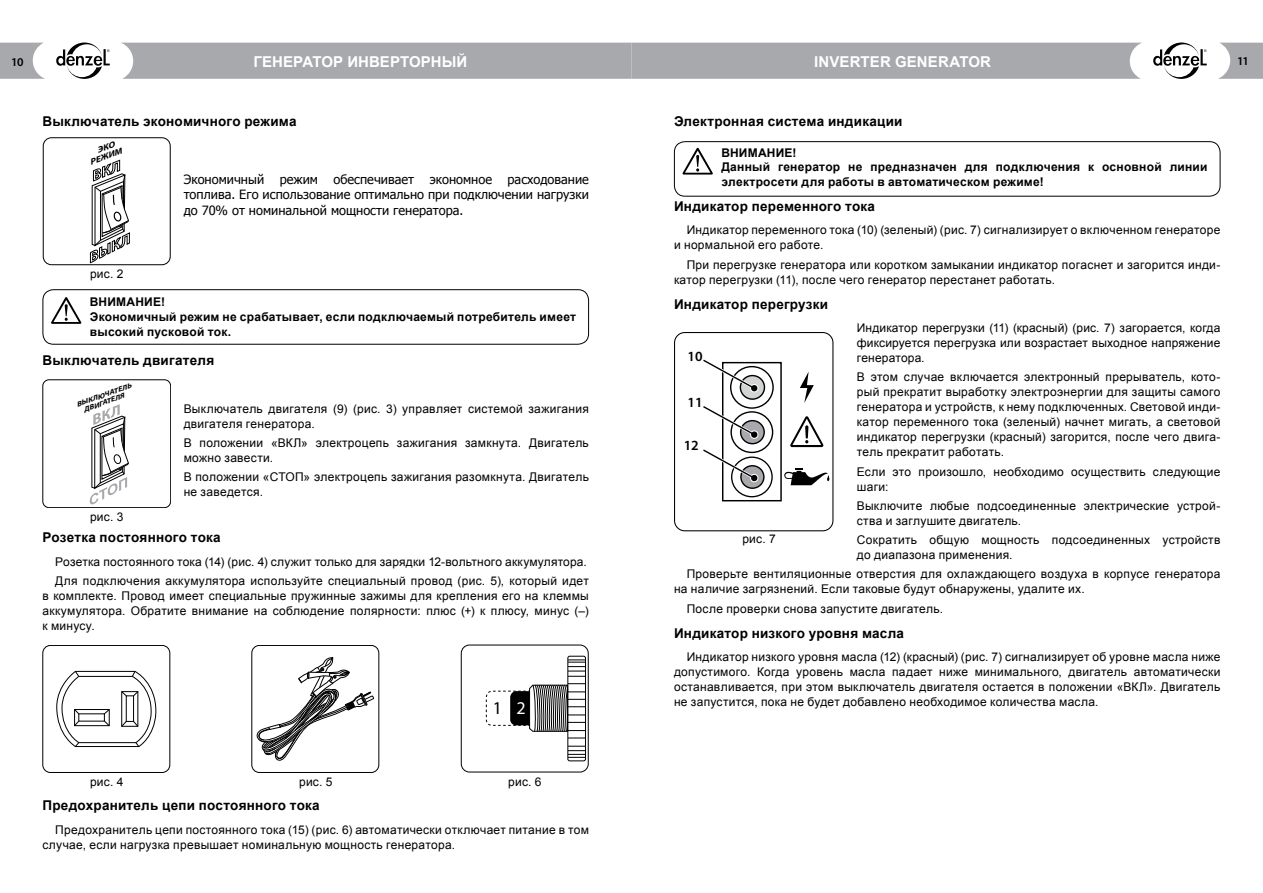
<style>
.page{position:relative;width:1263px;height:893px;background:#fff}
.page>*{position:absolute;margin:0;border:0;box-sizing:border-box;transform-origin:0 0}
.t1{font:18px "Myriad Pro";color:#000}
.t2{font:700 15px "Arial";letter-spacing:.005em;color:#fff}
.t3{font:600 14.1px "Myriad Pro";color:#000}
.t4{font:700 13.5px "Arial";letter-spacing:.015em;color:#000}
.t5{font:12.75px/15.3px "Tahoma";color:#000;text-align:justify}
.t6{font:12px/15px "Arial";letter-spacing:.025em;color:#000}
.t7{font:700 12px/15px "Arial";letter-spacing:.02em;color:#000}
.t8{font:600 12px "Myriad Pro";color:#000}
.t9{font:italic 700 8.4px/8.4px "Myriad Pro";color:#000;scale:1.13 1}
.t10{font:italic 700 7.05px/7.1px "Myriad Pro";color:#000;scale:1.13 1}
.s1{color:#fff}
</style>
<div class="page">
<svg style="left:1218px;top:43px;width:45px;height:36px"></svg>
<svg style="left:1153px;top:43px;width:54px;height:36px"></svg>
<div style="left:122px;top:43px;width:1019px;height:36px;background:#a7a9ac"></div>
<svg style="left:0;top:43px;width:45px;height:36px"></svg>
<svg style="left:56px;top:43px;width:54px;height:36px"></svg>
<div style="left:43px;top:137px;width:127px;height:128px;border:1px solid #000;border-radius:8px"></div>
<svg style="left:90px;top:160px;width:40px;height:103px"></svg>
<div style="left:43px;top:289px;width:546px;height:56px;border:1px solid #000;border-radius:11px"></div>
<svg style="left:51px;top:297px;width:30px;height:27px"></svg>
<div style="left:43px;top:380px;width:128px;height:128px;border:1px solid #000;border-radius:6px"></div>
<svg style="left:90px;top:404px;width:39px;height:101px"></svg>
<div style="left:461px;top:645px;width:127px;height:127px;border:1px solid #000;border-radius:8px"></div>
<div style="left:567px;top:656px;width:19px;height:105px;border:1px solid #000;border-radius:2px"></div>
<svg style="left:568px;top:746px;width:17px;height:12px"></svg>
<svg style="left:568px;top:738px;width:17px;height:1px"></svg>
<svg style="left:568px;top:660px;width:17px;height:17px"></svg>
<svg style="left:486px;top:683px;width:99px;height:49px"></svg>
<svg style="left:257px;top:657px;width:117px;height:104px"></svg>
<div style="left:252px;top:645px;width:127px;height:128px;border:1px solid #000;border-radius:8px"></div>
<div style="left:43px;top:645px;width:127px;height:128px;border:1px solid #000;border-radius:8px"></div>
<svg style="left:56px;top:671px;width:101px;height:76px"></svg>
<div style="left:674px;top:141px;width:546px;height:56px;border:1px solid #000;border-radius:11px"></div>
<svg style="left:682px;top:148px;width:31px;height:27px"></svg>
<div style="left:674px;top:332px;width:159px;height:199px;border:1px solid #000;border-radius:10px"></div>
<div style="left:722px;top:362px;width:60px;height:139px;border:1px solid #000"></div>
<div style="left:730px;top:366px;width:44px;height:43px;border:1px solid #000;border-radius:50%"></div>
<svg style="left:740px;top:376px;width:24px;height:23px"></svg>
<div style="left:740px;top:375px;width:25px;height:25px;border:1px solid #000;border-radius:50%"></div>
<svg style="left:800px;top:372px;width:14px;height:31px"></svg>
<div style="left:731px;top:457px;width:42px;height:40px;border:1px solid #000;border-radius:50%"></div>
<svg style="left:741px;top:466px;width:23px;height:22px"></svg>
<div style="left:740px;top:465px;width:24px;height:24px;border:1px solid #000;border-radius:50%"></div>
<svg style="left:784px;top:469px;width:46px;height:16px"></svg>
<div style="left:730px;top:411px;width:43px;height:42px;border:1px solid #000;border-radius:50%"></div>
<svg style="left:741px;top:421px;width:23px;height:23px"></svg>
<div style="left:740px;top:420px;width:25px;height:24px;border:1px solid #000;border-radius:50%"></div>
<svg style="left:790px;top:416px;width:33px;height:31px"></svg>
<svg style="left:703px;top:359px;width:56px;height:34px"></svg>
<svg style="left:703px;top:403px;width:56px;height:36px"></svg>
<svg style="left:703px;top:446px;width:56px;height:37px"></svg>
<p class="t8" style="left:11px;top:55px;width:14px">10</p>
<p class="t2" style="left:254px;top:52px;width:215px">ГЕНЕРАТОР ИНВЕРТОРНЫЙ</p>
<p class="t2" style="left:814px;top:52px;width:179px">INVERTER GENERATOR</p>
<p class="t8" style="left:1237px;top:54px;width:13px">11</p>
<p class="t4" style="left:43px;top:112px;width:256px">Выключатель экономичного режима</p>
<p class="t9" style="left:85px;top:150px;width:31px;text-indent:11px;rotate:-20deg">ЭКО<br>РЕЖИМ</p>
<p class="t6" style="left:90px;top:267px;width:35px">рис. 2</p>
<p class="t5" style="left:184px;top:171px;width:407px">Экономичный режим обеспечивает экономное расходование топлива. Его использование оптимально при подключении нагрузки до 70% от номинальной мощности генератора.</p>
<p class="t7" style="left:90px;top:295px;width:488px">ВНИМАНИЕ!<br>Экономичный режим не срабатывает, если подключаемый потребитель имеет высокий пусковой ток.</p>
<p class="t4" style="left:43px;top:352px;width:173px">Выключатель двигателя</p>
<p class="t10" style="left:80px;top:400px;width:48px;text-indent:-5px;rotate:-20deg">ВЫКЛЮЧАТЕЛЬ<br>ДВИГАТЕЛЯ</p>
<p class="t6" style="left:184px;top:401px;width:407px">Выключатель двигателя (9) (рис. 3) управляет системой зажигания двигателя генератора.</p>
<p class="t6" style="left:184px;top:435px;width:407px">В положении «ВКЛ» электроцепь зажигания замкнута. Двигатель можно завести.</p>
<p class="t6" style="left:184px;top:469px;width:407px">В положении «СТОП» электроцепь зажигания разомкнута. Двигатель не заведется.</p>
<p class="t4" style="left:43px;top:528px;width:180px">Розетка постоянного тока</p>
<p class="t6" style="left:55px;top:552px;width:535px;line-height:19.2px">Розетка постоянного тока (14) (рис. 4) служит только для зарядки 12-вольтного аккумулятора.<br>Для подключения аккумулятора используйте специальный провод (рис. 5), который идет</p>
<p class="t6" style="left:43px;top:588px;width:548px;text-align:justify">в комплекте. Провод имеет специальные пружинные зажимы для крепления его на клеммы аккумулятора. Обратите внимание на соблюдение полярности: плюс (+) к плюсу, минус (–) к минусу.</p>
<p class="t6" style="left:90px;top:509px;width:35px">рис. 3</p>
<h1 class="t1" style="left:493px;top:697px;width:35px">1 <span class="s1">2</span></h1>
<p class="t6" style="left:90px;top:774px;width:35px">рис. 4</p>
<p class="t6" style="left:299px;top:774px;width:35px">рис. 5</p>
<p class="t6" style="left:508px;top:774px;width:35px">рис. 6</p>
<p class="t4" style="left:43px;top:796px;width:279px">Предохранитель цепи постоянного тока</p>
<p class="t6" style="left:43px;top:822px;width:548px;text-indent:13px">Предохранитель цепи постоянного тока (15) (рис. 6) автоматически отключает питание в том случае, если нагрузка превышает номинальную мощность генератора.</p>
<p class="t4" style="left:674px;top:112px;width:230px">Электронная система индикации</p>
<p class="t7" style="left:721px;top:146px;width:488px;line-height:14.4px">ВНИМАНИЕ!<br>Данный генератор не предназначен для подключения к основной линии электросети для работы в автоматическом режиме!</p>
<p class="t4" style="left:674px;top:197px;width:202px">Индикатор переменного тока</p>
<p class="t6" style="left:674px;top:223px;width:548px;text-indent:13px">Индикатор переменного тока (10) (зеленый) (рис. 7) сигнализирует о включенном генераторе и нормальной его работе.</p>
<p class="t6" style="left:674px;top:257px;width:548px;text-indent:13px">При перегрузке генератора или коротком замыкании индикатор погаснет и загорится инди&shy;катор перегрузки (11), после чего генератор перестанет работать.</p>
<p class="t4" style="left:674px;top:295px;width:156px">Индикатор перегрузки</p>
<p class="t6" style="left:857px;top:320px;width:365px;text-align:justify">Индикатор перегрузки (11) (красный) (рис. 7) загорается, когда фиксируется перегрузка или возрастает выходное напряжение генератора.</p>
<p class="t6" style="left:857px;top:370px;width:365px;text-align:justify">В этом случае включается электронный прерыватель, кото&shy;рый прекратит выработку электроэнергии для защиты самого генератора и устройств, к нему подключенных. Световой инди&shy;катор переменного тока (зеленый) начнет мигать, а световой индикатор перегрузки (красный) загорится, после чего двига&shy;тель прекратит работать.</p>
<p class="t6" style="left:857px;top:464px;width:365px">Если это произошло, необходимо осуществить следующие шаги:</p>
<p class="t6" style="left:857px;top:498px;width:365px">Выключите любые подсоединенные электрические устрой&shy;ства и заглушите двигатель.</p>
<p class="t6" style="left:857px;top:532px;width:365px">Сократить общую мощность подсоединенных устройств до диапазона применения.</p>
<p class="t6" style="left:674px;top:567px;width:548px;text-indent:13px">Проверьте вентиляционные отверстия для охлаждающего воздуха в корпусе генератора на наличие загрязнений. Если таковые будут обнаружены, удалите их.</p>
<p class="t6" style="left:687px;top:601px;width:258px">После проверки снова запустите двигатель.</p>
<p class="t4" style="left:674px;top:624px;width:232px">Индикатор низкого уровня масла</p>
<p class="t6" style="left:674px;top:649px;width:548px;text-align:justify;text-indent:13px">Индикатор низкого уровня масла (12) (красный) (рис. 7) сигнализирует об уровне масла ниже допустимого. Когда уровень масла падает ниже минимального, двигатель автоматически останавливается, при этом выключатель двигателя остается в положении «ВКЛ». Двигатель не запустится, пока не будет добавлено необходимое количества масла.</p>
<p class="t3" style="left:687px;top:348px;width:17px">10</p>
<p class="t3" style="left:687px;top:394px;width:17px">11</p>
<p class="t3" style="left:684px;top:437px;width:17px">12</p>
<p class="t6" style="left:742px;top:532px;width:35px">рис. 7</p>
</div>
